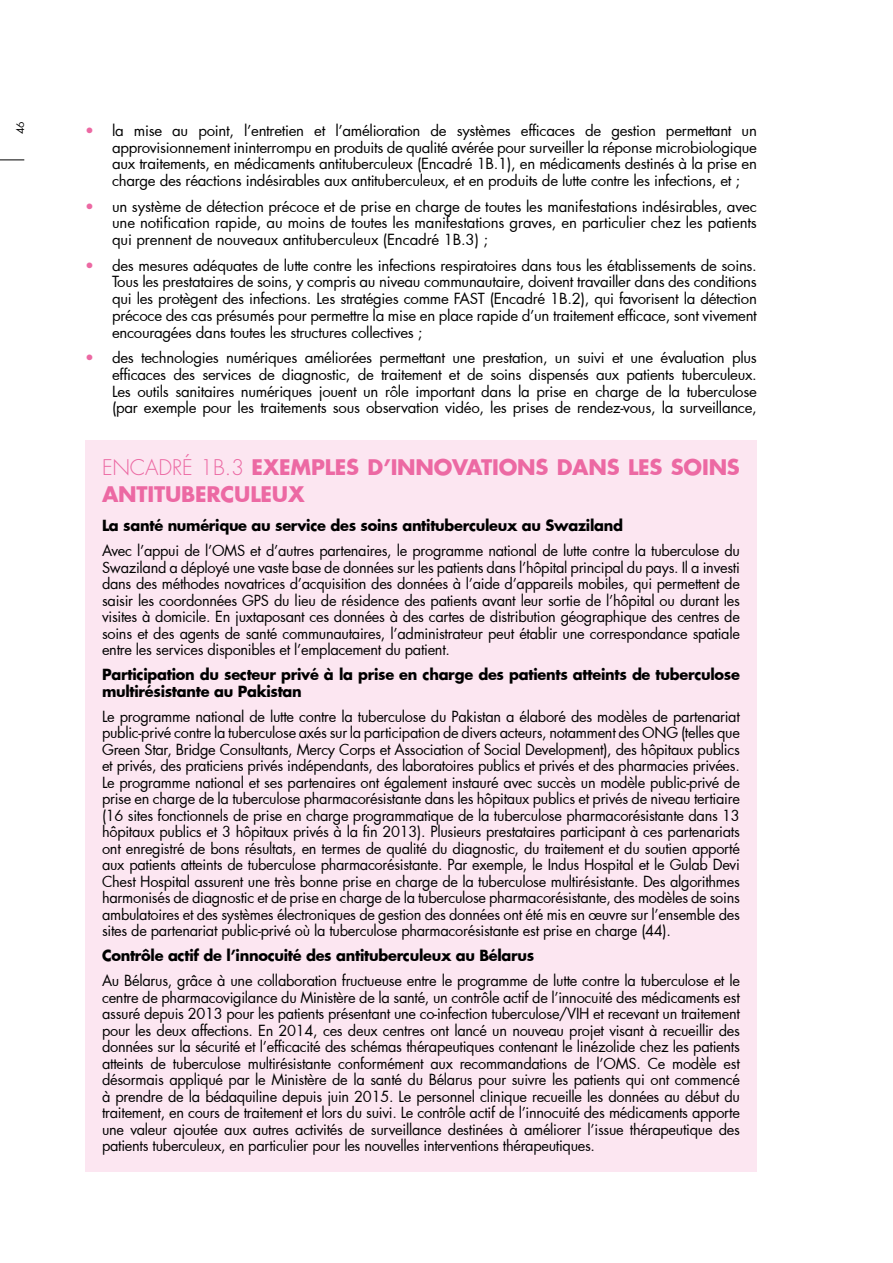
<style>
.page{position:relative;width:893px;height:1263px;background:#fff}
.page>*{position:absolute;margin:0;border:0;box-sizing:border-box;transform-origin:0 0}
.t1{font:700 21px/27px "Futura";letter-spacing:-.01em;color:#ec69a3}
.t2{font:15px/16.5px "Futura";letter-spacing:-.02em;color:#000;text-align:justify}
.t3{font:700 15px/16.5px "Futura";letter-spacing:-.02em;color:#000}
.t4{font:10.5px "Futura";color:#000}
.s1{color:#ec69a3}
.s2{font-weight:300}
</style>
<div class="page">
<svg style="left:0;top:159px;width:24px;height:1px"></svg>
<div style="left:85px;top:440px;width:672px;height:731px;background:#fce6f1"></div>
<p class="t4" style="left:13px;top:134px;width:14px;rotate:-90deg">46</p>
<p class="t2" style="left:112px;top:122px;width:646px;text-indent:-27px"><span class="s1">•</span> la mise au point, l’entretien et l’amélioration de systèmes efficaces de gestion permettant un approvisionnement ininterrompu en produits de qualité avérée pour surveiller la réponse microbiologique aux traitements, en médicaments antituberculeux (Encadré 1B.1), en médicaments destinés à la prise en charge des réactions indésirables aux antituberculeux, et en produits de lutte contre les infections, et ;</p>
<p class="t2" style="left:112px;top:197px;width:646px;text-indent:-27px"><span class="s1">•</span> un système de détection précoce et de prise en charge de toutes les manifestations indésirables, avec une notification rapide, au moins de toutes les manifestations graves, en particulier chez les patients qui prennent de nouveaux antituberculeux (Encadré 1B.3) ;</p>
<p class="t2" style="left:112px;top:256px;width:646px;text-indent:-27px"><span class="s1">•</span> des mesures adéquates de lutte contre les infections respiratoires dans tous les établissements de soins.<br>Tous les prestataires de soins, y compris au niveau communautaire, doivent travailler dans des conditions qui les protègent des infections. Les stratégies comme FAST (Encadré 1B.2), qui favorisent la détection précoce des cas présumés pour permettre la mise en place rapide d’un traitement efficace, sont vivement encouragées dans toutes les structures collectives ;</p>
<p class="t2" style="left:112px;top:349px;width:646px;text-indent:-27px"><span class="s1">•</span> des technologies numériques améliorées permettant une prestation, un suivi et une évaluation plus efficaces des services de diagnostic, de traitement et de soins dispensés aux patients tuberculeux.<br>Les outils sanitaires numériques jouent un rôle important dans la prise en charge de la tuberculose (par exemple pour les traitements sous observation vidéo, les prises de rendez-vous, la surveillance,</p>
<h1 class="t1" style="left:102px;top:453px;width:639px"><span class="s2">ENCADRÉ 1B.3</span> EXEMPLES D’INNOVATIONS DANS LES SOINS<br>ANTITUBERCULEUX</h1>
<p class="t3" style="left:102px;top:517px;width:522px">La santé numérique au service des soins antituberculeux au Swaziland</p>
<p class="t2" style="left:102px;top:542px;width:639px">Avec l’appui de l’OMS et d’autres partenaires, le programme national de lutte contre la tuberculose du Swaziland a déployé une vaste base de données sur les patients dans l’hôpital principal du pays. Il a investi dans des méthodes novatrices d’acquisition des données à l’aide d’appareils mobiles, qui permettent de saisir les coordonnées GPS du lieu de résidence des patients avant leur sortie de l’hôpital ou durant les visites à domicile. En juxtaposant ces données à des cartes de distribution géographique des centres de soins et des agents de santé communautaires, l’administrateur peut établir une correspondance spatiale entre les services disponibles et l’emplacement du patient.</p>
<p class="t3" style="left:102px;top:666px;width:639px">Participation du secteur privé à la prise en charge des patients atteints de tuberculose multirésistante au Pakistan</p>
<p class="t2" style="left:102px;top:708px;width:639px">Le programme national de lutte contre la tuberculose du Pakistan a élaboré des modèles de partenariat public-privé contre la tuberculose axés sur la participation de divers acteurs, notamment des ONG (telles que Green Star, Bridge Consultants, Mercy Corps et Association of Social Development), des hôpitaux publics et privés, des praticiens privés indépendants, des laboratoires publics et privés et des pharmacies privées.<br>Le programme national et ses partenaires ont également instauré avec succès un modèle public-privé de prise en charge de la tuberculose pharmacorésistante dans les hôpitaux publics et privés de niveau tertiaire (16 sites fonctionnels de prise en charge programmatique de la tuberculose pharmacorésistante dans 13 hôpitaux publics et 3 hôpitaux privés à la fin 2013). Plusieurs prestataires participant à ces partenariats ont enregistré de bons résultats, en termes de qualité du diagnostic, du traitement et du soutien apporté aux patients atteints de tuberculose pharmacorésistante. Par exemple, le Indus Hospital et le Gulab Devi Chest Hospital assurent une très bonne prise en charge de la tuberculose multirésistante. Des algorithmes harmonisés de diagnostic et de prise en charge de la tuberculose pharmacorésistante, des modèles de soins ambulatoires et des systèmes électroniques de gestion des données ont été mis en œuvre sur l’ensemble des sites de partenariat public-privé où la tuberculose pharmacorésistante est prise en charge (44).</p>
<p class="t3" style="left:102px;top:947px;width:434px">Contrôle actif de l’innocuité des antituberculeux au Bélarus</p>
<p class="t2" style="left:102px;top:972px;width:639px">Au Bélarus, grâce à une collaboration fructueuse entre le programme de lutte contre la tuberculose et le centre de pharmacovigilance du Ministère de la santé, un contrôle actif de l’innocuité des médicaments est assuré depuis 2013 pour les patients présentant une co-infection tuberculose/VIH et recevant un traitement pour les deux affections. En 2014, ces deux centres ont lancé un nouveau projet visant à recueillir des données sur la sécurité et l’efficacité des schémas thérapeutiques contenant le linézolide chez les patients atteints de tuberculose multirésistante conformément aux recommandations de l’OMS. Ce modèle est désormais appliqué par le Ministère de la santé du Bélarus pour suivre les patients qui ont commencé à prendre de la bédaquiline depuis juin 2015. Le personnel clinique recueille les données au début du traitement, en cours de traitement et lors du suivi. Le contrôle actif de l’innocuité des médicaments apporte une valeur ajoutée aux autres activités de surveillance destinées à améliorer l’issue thérapeutique des patients tuberculeux, en particulier pour les nouvelles interventions thérapeutiques.</p>
</div>
